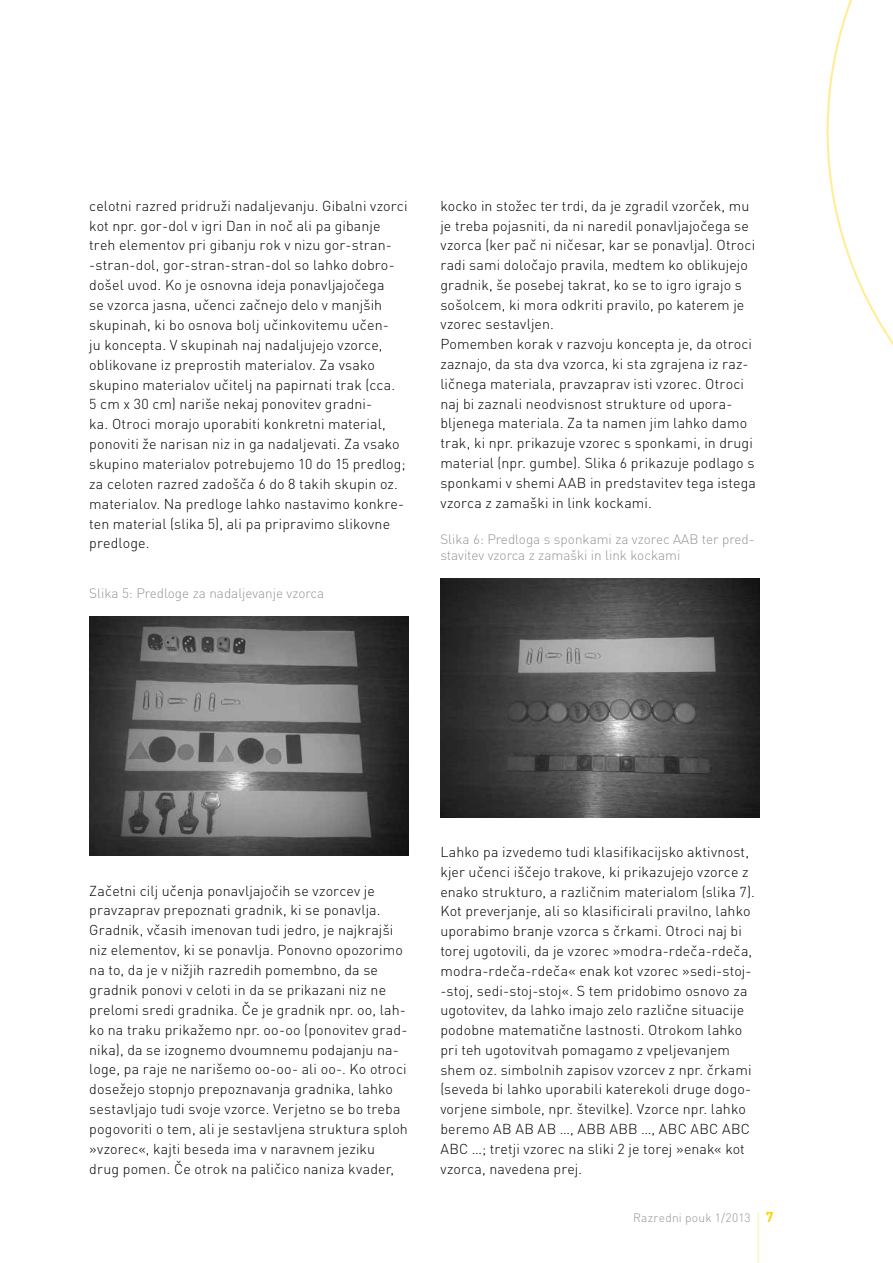
<style>
.page{position:relative;width:893px;height:1263px;background:#fff}
.page>*{position:absolute;margin:0;border:0;box-sizing:border-box;transform-origin:0 0}
.t1{font:300 14.25px/19.8px "DINP";letter-spacing:.01em;color:#000}
.t2{font:300 13.5px/16.5px "DINP";color:#939598}
.t3{font:300 12px "DINP";letter-spacing:.02em;color:#939598}
.s1{font-weight:700;font-size:14.25px;color:#ffd200}
</style>
<div class="page">
<svg style="left:826px;top:0;width:67px;height:345px"></svg>
<hr style="left:758px;top:1212px;width:1px;height:51px;background:#fff4bf">
<img style="left:89px;top:617px;width:319px;height:239px">
<img style="left:440px;top:578px;width:319px;height:239px">
<p class="t1" style="left:89px;top:196px;width:320px">celotni razred pridruži nadaljevanju. Gibalni vzorci kot npr. gor-dol v igri Dan in noč ali pa gibanje treh elementov pri gibanju rok v nizu gor-stran--stran-dol, gor-stran-stran-dol so lahko dobro&shy;došel uvod. Ko je osnovna ideja ponavljajočega<br>se vzorca jasna, učenci začnejo delo v manjših skupinah, ki bo osnova bolj učinkovitemu učen-<br>ju koncepta. V skupinah naj nadaljujejo vzorce, oblikovane iz preprostih materialov. Za vsako skupino materialov učitelj na papirnati trak (cca.<br>5 cm x 30 cm) nariše nekaj ponovitev gradni-<br>ka. Otroci morajo uporabiti konkretni material, ponoviti že narisan niz in ga nadaljevati. Za vsako skupino materialov potrebujemo 10 do 15 predlog; za celoten razred zadošča 6 do 8 takih skupin oz. materialov. Na predloge lahko nastavimo konkre&shy;ten material (slika 5), ali pa pripravimo slikovne predloge.</p>
<p class="t2" style="left:89px;top:584px;width:236px">Slika 5: Predloge za nadaljevanje vzorca</p>
<p class="t1" style="left:440px;top:196px;width:317px">kocko in stožec ter trdi, da je zgradil vzorček, mu je treba pojasniti, da ni naredil ponavljajočega se vzorca (ker pač ni ničesar, kar se ponavlja). Otroci radi sami določajo pravila, medtem ko oblikujejo gradnik, še posebej takrat, ko se to igro igrajo s sošolcem, ki mora odkriti pravilo, po katerem je vzorec sestavljen.<br>Pomemben korak v razvoju koncepta je, da otroci zaznajo, da sta dva vzorca, ki sta zgrajena iz raz&shy;ličnega materiala, pravzaprav isti vzorec. Otroci naj bi zaznali neodvisnost strukture od upora&shy;bljenega materiala. Za ta namen jim lahko damo trak, ki npr. prikazuje vzorec s sponkami, in drugi material (npr. gumbe). Slika 6 prikazuje podlago s sponkami v shemi AAB in predstavitev tega istega vzorca z zamaški in link kockami.</p>
<p class="t2" style="left:440px;top:531px;width:316px">Slika 6: Predloga s sponkami za vzorec AAB ter pred&shy;stavitev vzorca z zamaški in link kockami</p>
<p class="t1" style="left:89px;top:880px;width:320px">Začetni cilj učenja ponavljajočih se vzorcev je pravzaprav prepoznati gradnik, ki se ponavlja.<br>Gradnik, včasih imenovan tudi jedro, je najkrajši niz elementov, ki se ponavlja. Ponovno opozorimo na to, da je v nižjih razredih pomembno, da se gradnik ponovi v celoti in da se prikazani niz ne prelomi sredi gradnika. Če je gradnik npr. oo, lah&shy;ko na traku prikažemo npr. oo-oo (ponovitev grad&shy;nika), da se izognemo dvoumnemu podajanju na&shy;loge, pa raje ne narišemo oo-oo- ali oo-. Ko otroci dosežejo stopnjo prepoznavanja gradnika, lahko sestavljajo tudi svoje vzorce. Verjetno se bo treba pogovoriti o tem, ali je sestavljena struktura sploh »vzorec«, kajti beseda ima v naravnem jeziku drug pomen. Če otrok na paličico naniza kvader,</p>
<p class="t1" style="left:440px;top:842px;width:316px">Lahko pa izvedemo tudi klasifikacijsko aktivnost, kjer učenci iščejo trakove, ki prikazujejo vzorce z enako strukturo, a različnim materialom (slika 7).<br>Kot preverjanje, ali so klasificirali pravilno, lahko uporabimo branje vzorca s črkami. Otroci naj bi torej ugotovili, da je vzorec »modra-rdeča-rdeča, modra-rdeča-rdeča« enak kot vzorec »sedi-stoj--stoj, sedi-stoj-stoj«. S tem pridobimo osnovo za ugotovitev, da lahko imajo zelo različne situacije podobne matematične lastnosti. Otrokom lahko pri teh ugotovitvah pomagamo z vpeljevanjem shem oz. simbolnih zapisov vzorcev z npr. črkami (seveda bi lahko uporabili katerekoli druge dogo&shy;vorjene simbole, npr. številke). Vzorce npr. lahko beremo AB AB AB …, ABB ABB …, ABC ABC ABC ABC …; tretji vzorec na sliki 2 je torej »enak« kot vzorca, navedena prej.</p>
<p class="t3" style="left:633px;top:1210px;width:142px">Razredni pouk 1/2013 <span class="s1">7</span></p>
</div>
